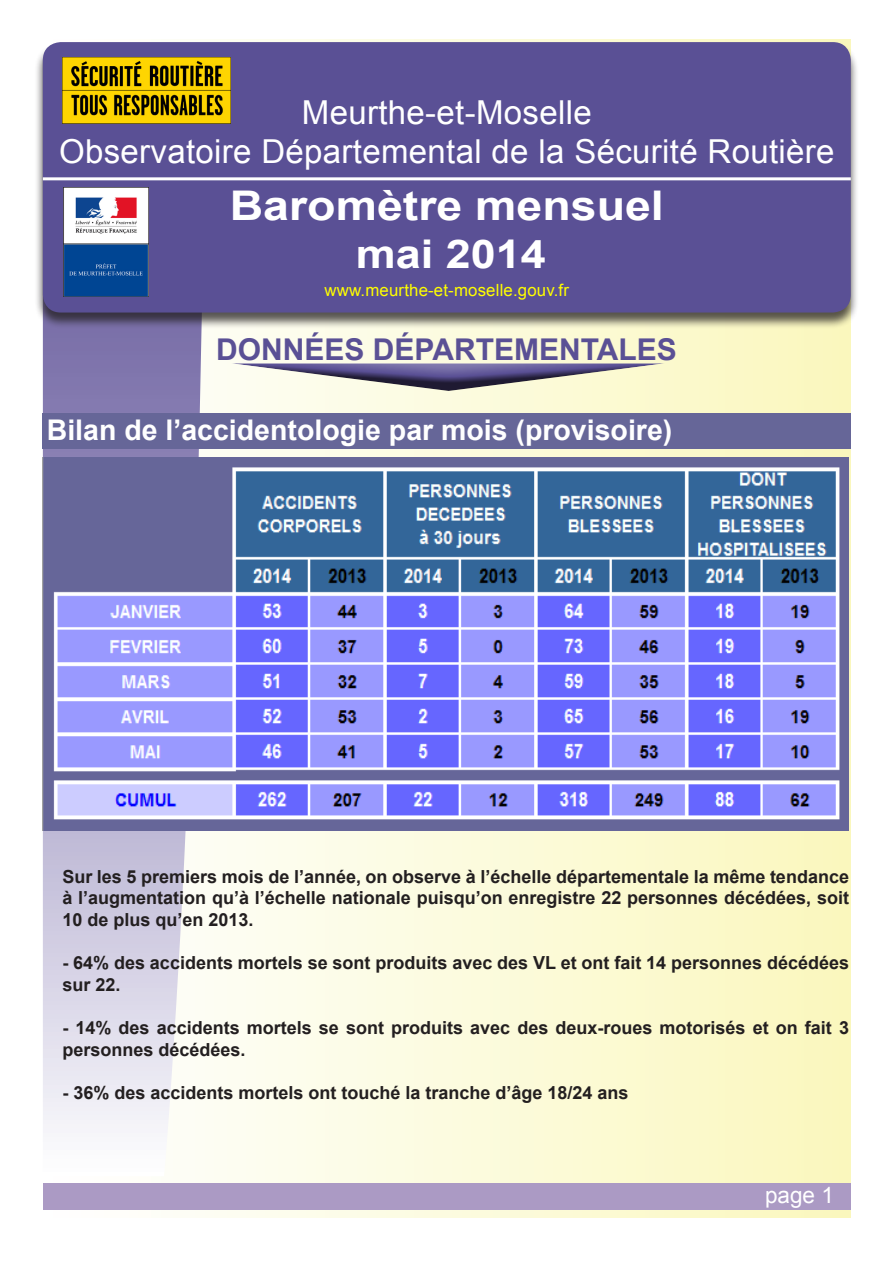
<style>
.page{position:relative;width:893px;height:1263px;background:#fff}
.page>*{position:absolute;margin:0;border:0;box-sizing:border-box;transform-origin:0 0}
.t1{font:700 40.95px "Arial";color:#fff;scale:1.14 1}
.t2{font:700 39.6px "Arial";color:#fff;scale:1.14 1}
.t3{font:33px/39px "Arial";letter-spacing:.01em;color:#fff;text-align:center}
.t4{font:700 30px "Arial";color:#5a5095}
.t5{font:700 28.5px "Arial";color:#fff}
.t6{font:22.5px "Arial";color:#fff}
.t7{font:700 18px/21.6px "Arial";color:#231f20}
.t8{font:16.8px "Arial";letter-spacing:.01em;color:#ff0}
</style>
<div class="page">
<div style="left:43px;top:39px;width:808px;height:1178px;background:linear-gradient(to right,#feffff,#faf7be)"></div>
<svg style="left:43px;top:329px;width:164px;height:847px"></svg>
<div style="left:43px;top:1183px;width:808px;height:27px;background:#ab9ac4"></div>
<div style="left:35px;top:42px;width:824px;height:287px;background:#231f20;opacity:.75"></div>
<div style="left:43px;top:42px;width:808px;height:270px;background:#5a5095;border-radius:18px"></div>
<img style="left:63px;top:187px;width:86px;height:110px">
<img style="left:62px;top:58px;width:168px;height:66px">
<div style="left:43px;top:413px;width:808px;height:36px;background:#666698"></div>
<hr style="left:43px;top:177px;width:808px;height:3px;background:#fff">
<div style="left:230px;top:363px;width:438px;height:30px;background:#231f20;opacity:.75"></div>
<img style="left:43px;top:457px;width:805px;height:373px">
<h3 class="t3" style="left:59px;top:93px;width:777px">Meurthe-et-Moselle<br>Observatoire Départemental de la Sécurité Routière</h3>
<h1 class="t1" style="left:230px;top:178px;width:382px">Baromètre mensuel</h1>
<h2 class="t2" style="left:356px;top:228px;width:168px">mai 2014</h2>
<p class="t8" style="left:325px;top:279px;width:246px">www.meurthe-et-moselle.gouv.fr</p>
<h3 class="t4" style="left:216px;top:329px;width:462px">DONNÉES DÉPARTEMENTALES</h3>
<h3 class="t5" style="left:47px;top:411px;width:627px">Bilan de l’accidentologie par mois (provisoire)</h3>
<p class="t7" style="left:62px;top:866px;width:788px;text-align:justify">Sur les 5 premiers mois de l’année, on observe à l’échelle départementale la même tendance à l’augmentation qu’à l’échelle nationale puisqu’on enregistre 22 personnes décédées, soit 10 de plus qu’en 2013.</p>
<p class="t7" style="left:62px;top:952px;width:788px">- 64% des accidents mortels se sont produits avec des VL et ont fait 14 personnes décédées sur 22.</p>
<p class="t7" style="left:62px;top:1017px;width:788px">- 14% des accidents mortels se sont produits avec des deux-roues motorisés et on fait 3 personnes décédées.</p>
<p class="t7" style="left:62px;top:1082px;width:568px">- 36% des accidents mortels ont touché la tranche d’âge 18/24 ans</p>
<p class="t6" style="left:765px;top:1180px;width:70px">page 1</p>
</div>
